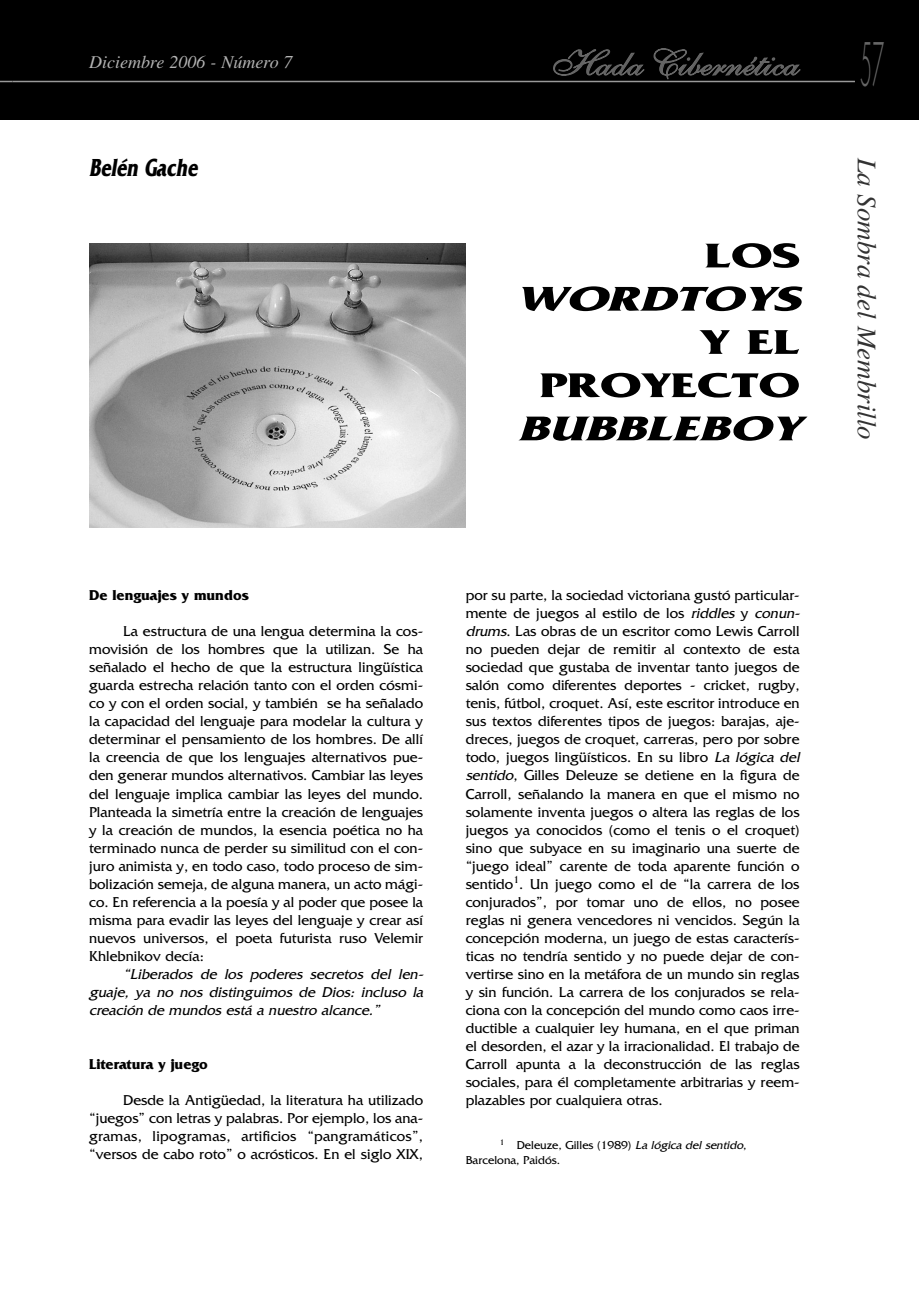
<style>
.page{position:relative;width:919px;height:1289px;background:#fff}
.page>*{position:absolute;margin:0;border:0;box-sizing:border-box;transform-origin:0 0}
.t1{font:italic 700 36px "Friz Quadrata";color:#000;scale:1.47 1}
.t2{font:36px "Shelley Allegro Script";color:#666;scale:1.12 1}
.t3{font:700 36px/43.2px "Friz Quadrata";color:#000;text-align:right;scale:1.47 1}
.t4{font:italic 27px "Times";color:#333}
.t5{font:italic 700 25.8px "Friz Quadrata";color:#000;scale:.75 1}
.t6{font:italic 18px "Times";color:#b3b3b3}
.t7{font:15px/18px "Friz Quadrata";color:#000;text-align:justify}
.t8{font:italic 15px/18px "Friz Quadrata";color:#000;text-align:justify}
.t9{font:700 15px "Friz Quadrata";color:#000}
.t10{font:12px/15px "Friz Quadrata";color:#000}
.s1{font-family:"Futura";font-weight:300;font-size:58.2px}
.s2{font-style:italic}
</style>
<div class="page">
<div style="left:13px;top:1px;width:905px;height:119px;background:#000"></div>
<img style="left:89px;top:243px;width:376px;height:284px">
<div style="left:0;top:1px;width:13px;height:119px;background:#000"></div>
<svg style="left:0;top:81px;width:13px;height:1px"></svg>
<hr style="left:13px;top:81px;width:841px;height:1px;background:#999">
<p class="t6" style="left:89px;top:56px;width:205px">Diciembre 2006 - Número 7</p>
<h3 class="t5" style="left:89px;top:158px;width:151px">Belén Gache</h3>
<h1 class="t2" style="left:553px;top:53px;width:297px">Hada Cibernética <span class="s1">57</span></h1>
<h1 class="t3" style="left:704px;top:237px;width:66px">LOS</h1>
<h1 class="t1" style="left:514px;top:286px;width:202px">WORDTOYS</h1>
<h1 class="t3" style="left:539px;top:324px;width:178px">Y EL<br>PROYECTO</h1>
<h1 class="t1" style="left:517px;top:416px;width:193px">BUBBLEBOY</h1>
<h2 class="t4" style="left:876px;top:158px;width:283px;rotate:90deg">La Sombra del Membrillo</h2>
<p class="t9" style="left:89px;top:590px;width:161px">De lenguajes y mundos</p>
<p class="t7" style="left:89px;top:624px;width:335px;text-indent:34px">La estructura de una lengua determina la cos&shy;movisión de los hombres que la utilizan. Se ha señalado el hecho de que la estructura lingüística guarda estrecha relación tanto con el orden cósmi&shy;co y con el orden social, y también se ha señalado la capacidad del lenguaje para modelar la cultura y determinar el pensamiento de los hombres. De allí la creencia de que los lenguajes alternativos pue&shy;den generar mundos alternativos. Cambiar las leyes del lenguaje implica cambiar las leyes del mundo.<br>Planteada la simetría entre la creación de lenguajes y la creación de mundos, la esencia poética no ha terminado nunca de perder su similitud con el con&shy;juro animista y, en todo caso, todo proceso de sim&shy;bolización semeja, de alguna manera, un acto mági&shy;co. En referencia a la poesía y al poder que posee la misma para evadir las leyes del lenguaje y crear así nuevos universos, el poeta futurista ruso Velemir Khlebnikov decía:</p>
<p class="t8" style="left:89px;top:966px;width:338px;text-indent:34px">“Liberados de los poderes secretos del len&shy;guaje, ya no nos distinguimos de Dios: incluso la creación de mundos está a nuestro alcance.”</p>
<p class="t9" style="left:89px;top:1058px;width:120px">Literatura y juego</p>
<p class="t7" style="left:89px;top:1092px;width:335px;text-indent:34px">Desde la Antigüedad, la literatura ha utilizado “juegos” con letras y palabras. Por ejemplo, los ana&shy;gramas, lipogramas, artificios “pangramáticos”, “versos de cabo roto” o acrósticos. En el siglo XIX,</p>
<p class="t7" style="left:465px;top:588px;width:338px;text-align:left">por su parte, la sociedad victoriana gustó particular&shy;mente de juegos al estilo de los <span class="s2">riddles</span> y <span class="s2">conun&shy;drums</span>. Las obras de un escritor como Lewis Carroll no pueden dejar de remitir al contexto de esta sociedad que gustaba de inventar tanto juegos de salón como diferentes deportes - cricket, rugby, tenis, fútbol, croquet. Así, este escritor introduce en sus textos diferentes tipos de juegos: barajas, aje&shy;dreces, juegos de croquet, carreras, pero por sobre todo, juegos lingüísticos. En su libro <span class="s2">La lógica del sentido</span>, Gilles Deleuze se detiene en la figura de Carroll, señalando la manera en que el mismo no solamente inventa juegos o altera las reglas de los juegos ya conocidos (como el tenis o el croquet) sino que subyace en su imaginario una suerte de “juego ideal” carente de toda aparente función o sentido<sup>1</sup>. Un juego como el de “la carrera de los conjurados”, por tomar uno de ellos, no posee reglas ni genera vencedores ni vencidos. Según la concepción moderna, un juego de estas caracterís&shy;ticas no tendría sentido y no puede dejar de con&shy;vertirse sino en la metáfora de un mundo sin reglas y sin función. La carrera de los conjurados se rela&shy;ciona con la concepción del mundo como caos irre&shy;ductible a cualquier ley humana, en el que priman el desorden, el azar y la irracionalidad. El trabajo de Carroll apunta a la deconstrucción de las reglas sociales, para él completamente arbitrarias y reem&shy;plazables por cualquiera otras.</p>
<p class="t10" style="left:465px;top:1138px;width:282px;text-indent:34px"><sup>1</sup> Deleuze, Gilles (1989) <span class="s2">La lógica del sentido</span>,<br>Barcelona, Paidós.</p>
</div>
